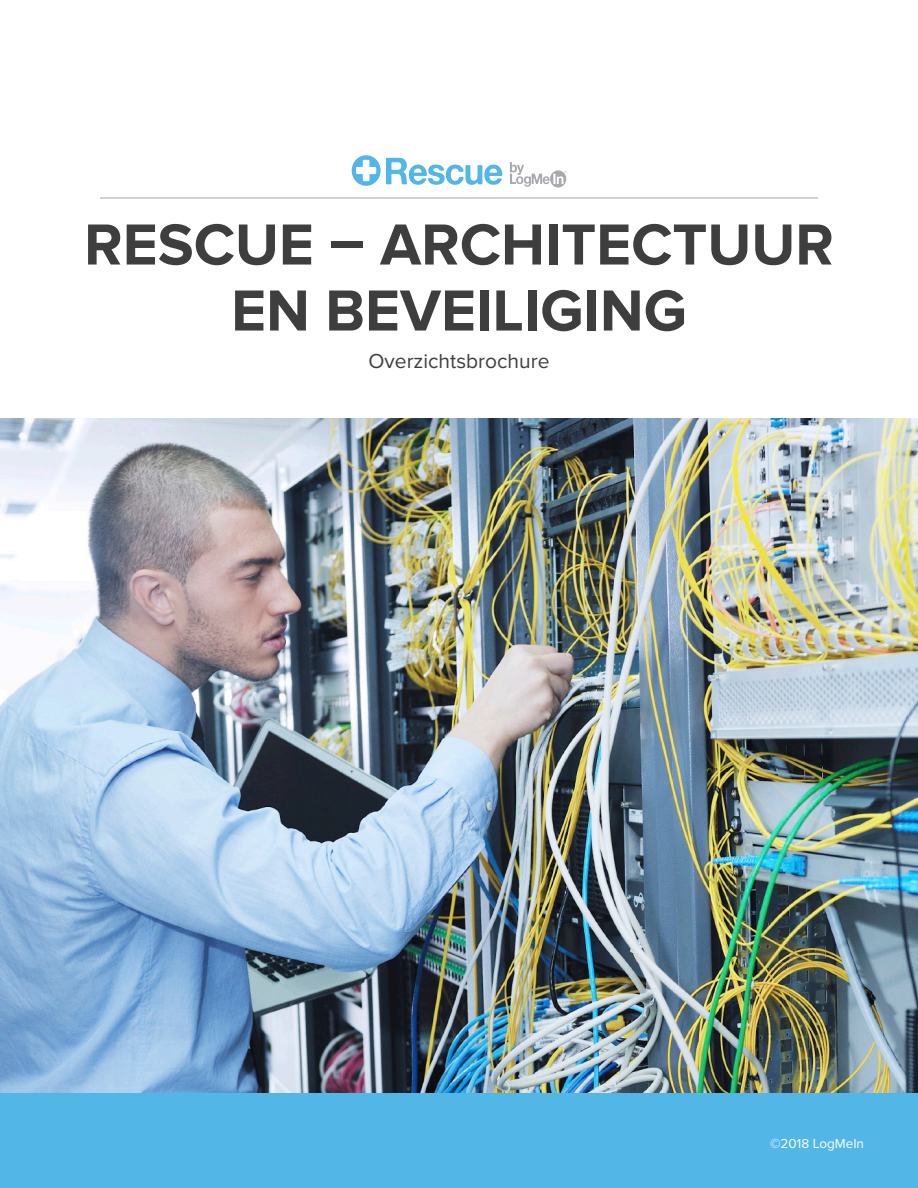
<style>
.page{position:relative;width:918px;height:1188px;background:#fff}
.page>*{position:absolute;margin:0;border:0;box-sizing:border-box;transform-origin:0 0}
.t1{font:700 60px/66px "Proxima Nova";color:#3e3e3f;text-align:center}
.t2{font:21px "Proxima Nova";color:#3e3e3f}
.t3{font:13.5px "Proxima Nova";color:#fff}
</style>
<div class="page">
<img style="left:0;top:418px;width:918px;height:676px">
<hr style="left:101px;top:198px;width:717px;height:1px;background:#d1d2d4">
<div style="left:0;top:1094px;width:918px;height:94px;background:#52b6e7"></div>
<svg style="left:510px;top:162px;width:56px;height:26px"></svg>
<svg style="left:352px;top:155px;width:150px;height:31px"></svg>
<p class="t1" style="left:84px;top:213px;width:751px">RESCUE – ARCHITECTUUR<br>EN BEVEILIGING</p>
<p class="t2" style="left:369px;top:349px;width:182px">Overzichtsbrochure</p>
<p class="t3" style="left:770px;top:1135px;width:95px">©2018 LogMeIn</p>
</div>
